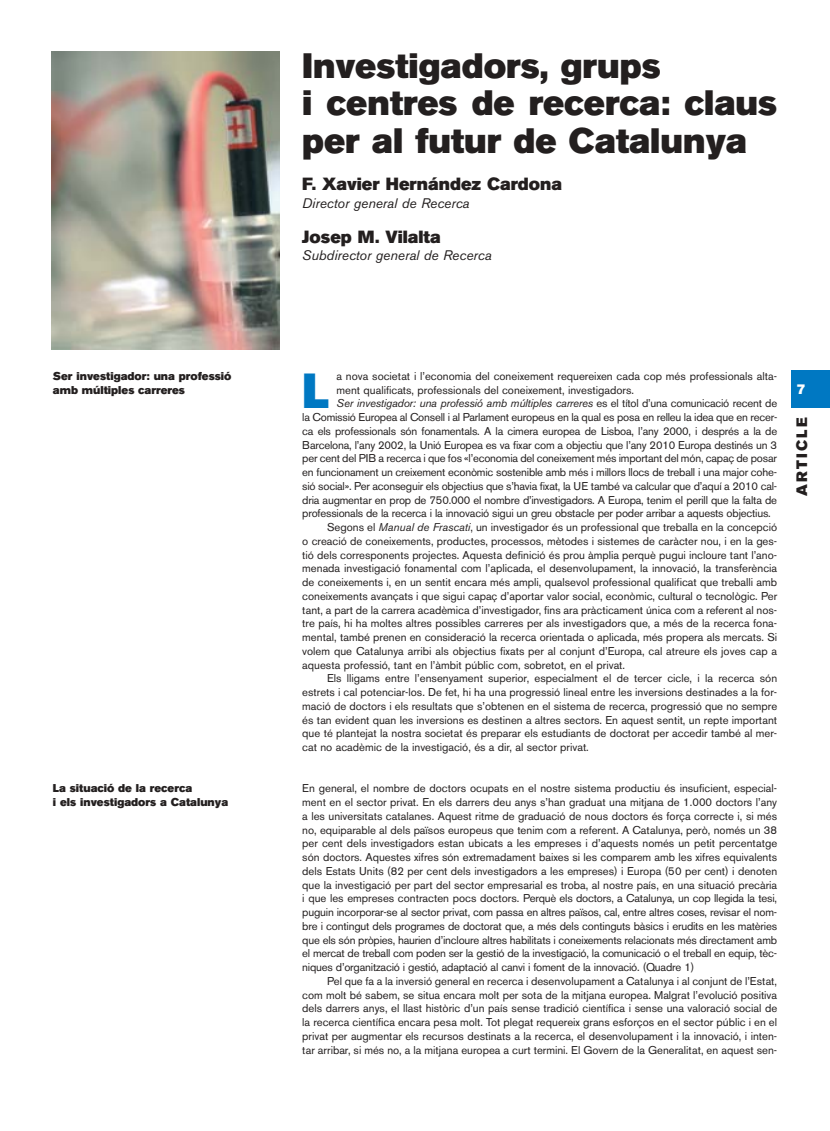
<style>
.page{position:relative;width:830px;height:1131px;background:#fff}
.page>*{position:absolute;margin:0;border:0;box-sizing:border-box;transform-origin:0 0}
.t1{font:48.75px "Akzidenz Grotesk BE Super";color:#0078c2}
.t2{font:35px/37.5px "Akzidenz Grotesk BE Super";color:#231f1f}
.t3{font:17.5px "Akzidenz Grotesk BE Super";color:#231f1f}
.t4{font:15px "Akzidenz Grotesk BE Super";letter-spacing:.145em;color:#231f1f}
.t5{font:italic 13.75px "Akzidenz Grotesk BE";color:#231f1f}
.t6{font:900 13.75px "Helvetica Neue";color:#fff}
.t7{font:11.25px/13.8px "Akzidenz Grotesk BE";color:#231f1f;text-align:justify}
.t8{font:11.25px "Akzidenz Grotesk BE";letter-spacing:-.02em;color:#231f1f}
.t9{font:11.25px/13.8px "Akzidenz Grotesk BE Super";color:#231f1f}
.t10{font:italic 11.25px "Akzidenz Grotesk BE";letter-spacing:-.02em;color:#231f1f}
.s1{font-style:normal}
.s2{font-style:italic}
</style>
<div class="page">
<svg style="left:51px;top:51px;width:779px;height:357px"></svg>
<p class="t9" style="left:53px;top:370px;width:180px">Ser investigador: una professió amb múltiples carreres</p>
<p class="t9" style="left:53px;top:782px;width:177px">La situació de la recerca<br>i els investigadors a Catalunya</p>
<h2 class="t2" style="left:302px;top:50px;width:476px">Investigadors, grups<br>i centres de recerca: claus per al futur de Catalunya</h2>
<h3 class="t3" style="left:302px;top:178px;width:261px">F. Xavier Hernández Cardona</h3>
<p class="t5" style="left:302px;top:198px;width:169px">Director general de Recerca</p>
<h3 class="t3" style="left:302px;top:230px;width:140px">Josep M. Vilalta</h3>
<p class="t5" style="left:302px;top:250px;width:191px">Subdirector general de Recerca</p>
<p class="t7" style="left:336px;top:370px;width:442px">a nova societat i l’economia del coneixement requereixen cada cop més professionals alta-</p>
<p class="t7" style="left:336px;top:384px;width:299px">ment qualificats, professionals del coneixement, investigadors.</p>
<p class="t10" style="left:336px;top:399px;width:442px">Ser investigador: una professió amb múltiples carreres <span class="s1">es el títol d’una comunicació recent de</span></p>
<p class="t8" style="left:302px;top:413px;width:476px">la Comissió Europea al Consell i al Parlament europeus en la qual es posa en relleu la idea que en recer-</p>
<p class="t8" style="left:302px;top:427px;width:476px">ca els professionals són fonamentals. A la cimera europea de Lisboa, l’any 2000, i després a la de</p>
<p class="t8" style="left:302px;top:441px;width:476px">Barcelona, l’any 2002, la Unió Europea es va fixar com a objectiu que l’any 2010 Europa destinés un 3</p>
<p class="t8" style="left:302px;top:454px;width:476px">per cent del PIB a recerca i que fos «l’economia del coneixement més important del món, capaç de posar</p>
<p class="t8" style="left:302px;top:468px;width:476px">en funcionament un creixement econòmic sostenible amb més i millors llocs de treball i una major cohe-</p>
<p class="t8" style="left:302px;top:482px;width:476px">sió social». Per aconseguir els objectius que s’havia fixat, la UE també va calcular que d’aquí a 2010 cal-</p>
<p class="t8" style="left:302px;top:496px;width:476px">dria augmentar en prop de 750.000 el nombre d’investigadors. A Europa, tenim el perill que la falta de</p>
<p class="t8" style="left:302px;top:509px;width:470px">professionals de la recerca i la innovació sigui un greu obstacle per poder arribar a aquests objectius.</p>
<p class="t7" style="left:327px;top:521px;width:451px">Segons el <span class="s2">Manual de Frascati</span>, un investigador és un professional que treballa en la concepció</p>
<p class="t7" style="left:302px;top:535px;width:476px">o creació de coneixements, productes, processos, mètodes i sistemes de caràcter nou, i en la ges-</p>
<p class="t7" style="left:302px;top:549px;width:476px">tió dels corresponents projectes. Aquesta definició és prou àmplia perquè pugui incloure tant l’ano-</p>
<p class="t7" style="left:302px;top:563px;width:476px">menada investigació fonamental com l’aplicada, el desenvolupament, la innovació, la transferència</p>
<p class="t7" style="left:302px;top:576px;width:476px">de coneixements i, en un sentit encara més ampli, qualsevol professional qualificat que treballi amb</p>
<p class="t7" style="left:302px;top:590px;width:476px">coneixements avançats i que sigui capaç d’aportar valor social, econòmic, cultural o tecnològic. Per</p>
<p class="t7" style="left:302px;top:604px;width:476px">tant, a part de la carrera acadèmica d’investigador, fins ara pràcticament única com a referent al nos-</p>
<p class="t7" style="left:302px;top:618px;width:476px">tre país, hi ha moltes altres possibles carreres per als investigadors que, a més de la recerca fona-</p>
<p class="t7" style="left:302px;top:631px;width:476px">mental, també prenen en consideració la recerca orientada o aplicada, més propera als mercats. Si</p>
<p class="t7" style="left:302px;top:645px;width:476px">volem que Catalunya arribi als objectius fixats per al conjunt d’Europa, cal atreure els joves cap a</p>
<p class="t7" style="left:302px;top:659px;width:324px">aquesta professió, tant en l’àmbit públic com, sobretot, en el privat.</p>
<p class="t7" style="left:327px;top:673px;width:451px">Els lligams entre l’ensenyament superior, especialment el de tercer cicle, i la recerca són</p>
<p class="t7" style="left:302px;top:686px;width:476px">estrets i cal potenciar-los. De fet, hi ha una progressió lineal entre les inversions destinades a la for-</p>
<p class="t7" style="left:302px;top:700px;width:476px">mació de doctors i els resultats que s’obtenen en el sistema de recerca, progressió que no sempre</p>
<p class="t7" style="left:302px;top:714px;width:476px">és tan evident quan les inversions es destinen a altres sectors. En aquest sentit, un repte important</p>
<p class="t7" style="left:302px;top:728px;width:476px">que té plantejat la nostra societat és preparar els estudiants de doctorat per accedir també al mer-</p>
<p class="t7" style="left:302px;top:741px;width:288px">cat no acadèmic de la investigació, és a dir, al sector privat.</p>
<p class="t7" style="left:302px;top:783px;width:476px">En general, el nombre de doctors ocupats en el nostre sistema productiu és insuficient, especial&shy;ment en el sector privat. En els darrers deu anys s’han graduat una mitjana de 1.000 doctors l’any a les universitats catalanes. Aquest ritme de graduació de nous doctors és força correcte i, si més no, equiparable al dels països europeus que tenim com a referent. A Catalunya, però, només un 38 per cent dels investigadors estan ubicats a les empreses i d’aquests només un petit percentatge són doctors. Aquestes xifres són extremadament baixes si les comparem amb les xifres equivalents dels Estats Units (82 per cent dels investigadors a les empreses) i Europa (50 per cent) i denoten que la investigació per part del sector empresarial es troba, al nostre país, en una situació precària i que les empreses contracten pocs doctors. Perquè els doctors, a Catalunya, un cop llegida la tesi, puguin incorporar-se al sector privat, com passa en altres països, cal, entre altres coses, revisar el nom&shy;bre i contingut dels programes de doctorat que, a més dels continguts bàsics i erudits en les matèries que els són pròpies, haurien d’incloure altres habilitats i coneixements relacionats més directament amb el mercat de treball com poden ser la gestió de la investigació, la comunicació o el treball en equip, tèc&shy;niques d’organització i gestió, adaptació al canvi i foment de la innovació. (Quadre 1)</p>
<p class="t7" style="left:302px;top:975px;width:476px;text-indent:25px">Pel que fa a la inversió general en recerca i desenvolupament a Catalunya i al conjunt de l’Estat, com molt bé sabem, se situa encara molt per sota de la mitjana europea. Malgrat l’evolució positiva dels darrers anys, el llast històric d’un país sense tradició científica i sense una valoració social de la recerca científica encara pesa molt. Tot plegat requereix grans esforços en el sector públic i en el privat per augmentar els recursos destinats a la recerca, el desenvolupament i la innovació, i inten&shy;tar arribar, si més no, a la mitjana europea a curt termini. El Govern de la Generalitat, en aquest sen-</p>
<h1 class="t1" style="left:302px;top:373px;width:28px">L</h1>
<p class="t6" style="left:796px;top:384px;width:11px">7</p>
<h3 class="t4" style="left:796px;top:496px;width:80px;rotate:-90deg">ARTICLE</h3>
</div>
